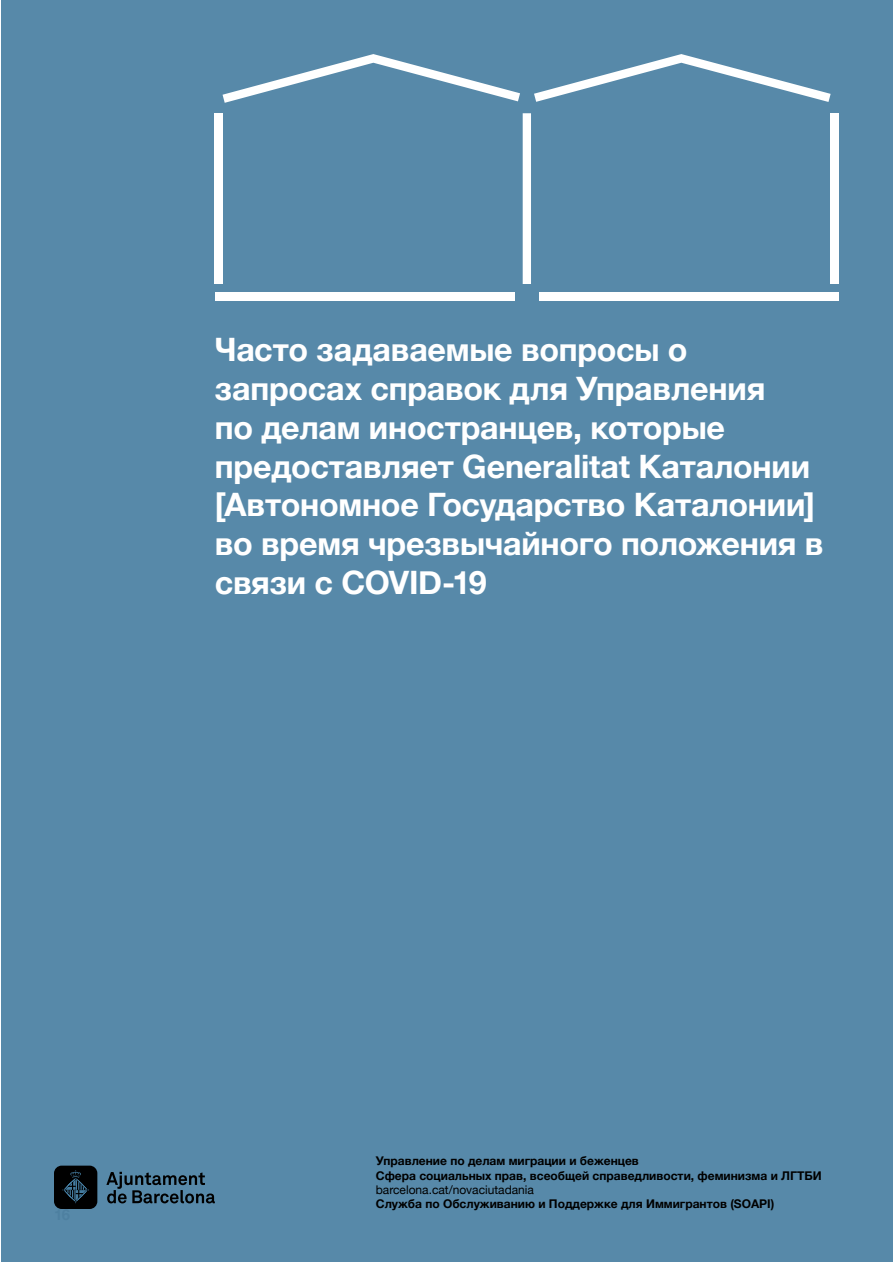
<style>
.page{position:relative;width:893px;height:1263px;background:#fff}
.page>*{position:absolute;margin:0;border:0;box-sizing:border-box;transform-origin:0 0}
.t1{font:700 32.25px/38.7px "Helvetica Neue";letter-spacing:-.005em;color:#fff}
.t2{font:700 12px/14.4px "Helvetica Neue";color:#000}
.t3{font:12px "Helvetica Neue";color:#000}
</style>
<div class="page">
<div style="left:1px;top:1px;width:891px;height:1261px;background:#5789a9"></div>
<div style="left:215px;top:292px;width:299px;height:9px;background:#fff"></div>
<div style="left:539px;top:292px;width:300px;height:9px;background:#fff"></div>
<svg style="left:223px;top:54px;width:297px;height:49px"></svg>
<svg style="left:534px;top:54px;width:297px;height:48px"></svg>
<div style="left:215px;top:113px;width:8px;height:171px;background:#fff"></div>
<div style="left:831px;top:113px;width:8px;height:171px;background:#fff"></div>
<svg style="left:523px;top:113px;width:8px;height:171px"></svg>
<svg style="left:106px;top:1172px;width:109px;height:31px"></svg>
<div style="left:54px;top:1165px;width:43px;height:44px;background:#000;border-radius:8px"></div>
<svg style="left:62px;top:1170px;width:27px;height:33px"></svg>
<p class="t1" style="left:215px;top:331px;width:610px">Часто задаваемые вопросы о запросах справок для Управления<br>по делам иностранцев, которые предоставляет Generalitat Каталонии [Автономное Государство Каталонии] во время чрезвычайного положения в связи с COVID-19</p>
<p class="t2" style="left:376px;top:1154px;width:447px">Управление по делам миграции и беженцев<br>Сфера социальных прав, всеобщей справедливости, феминизма и ЛГТБИ</p>
<p class="t3" style="left:376px;top:1181px;width:160px">barcelona.cat/novaciutadania</p>
<p class="t2" style="left:376px;top:1197px;width:400px">Служба по Обслуживанию и Поддержке для Иммигрантов (SOAPI)</p>
</div>
